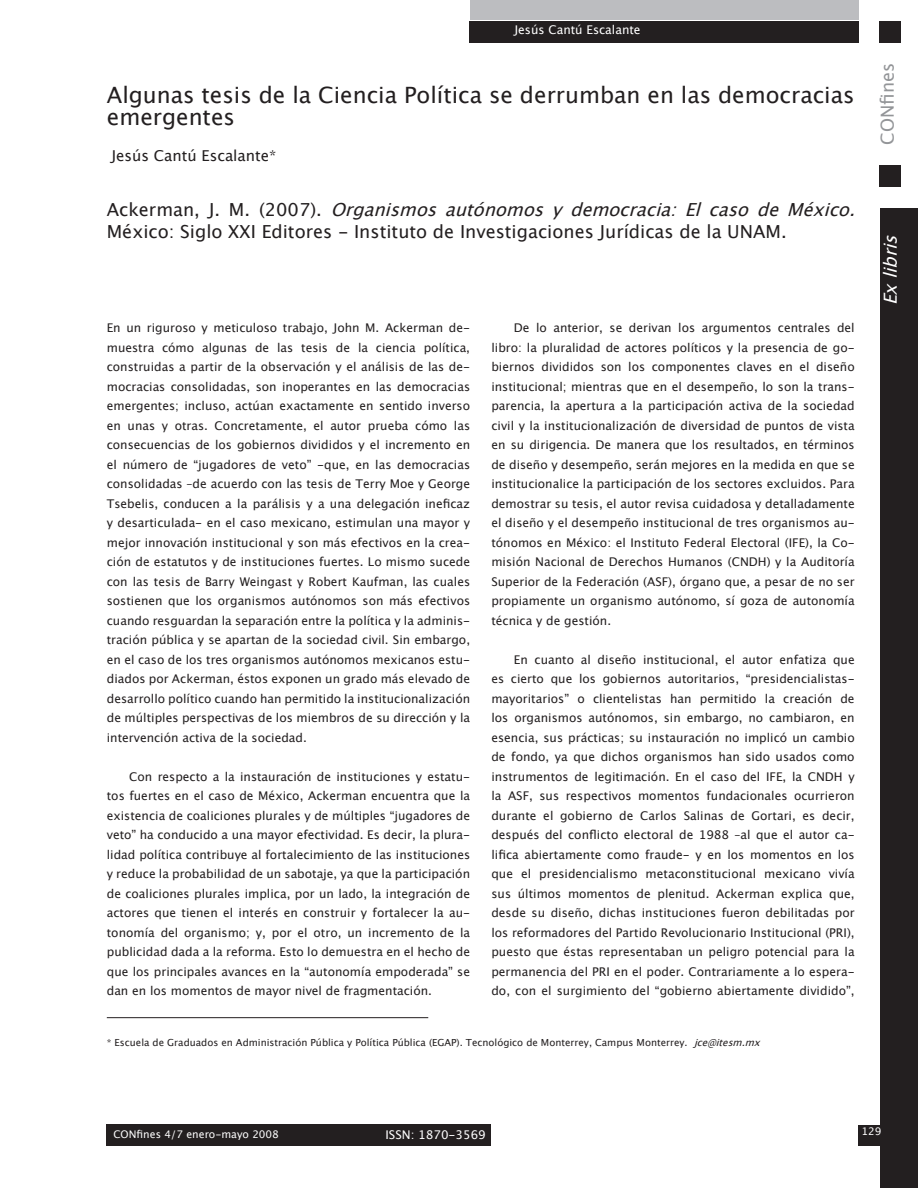
<style>
.page{position:relative;width:918px;height:1188px;background:#fff}
.page>*{position:absolute;margin:0;border:0;box-sizing:border-box;transform-origin:0 0}
.t1{font:22.5px "Lucida Grande";color:#231f20}
.t2{font:18px/22.5px "Lucida Grande";color:#231f20}
.t3{font:18px "Lucida Grande";color:#939598}
.t4{font:italic 18px "Lucida Grande";color:#fff}
.t5{font:15px "Lucida Grande";color:#231f20}
.PARRAFO_NORMAL{font:12px/19.5px "Lucida Grande";color:#231f20;text-align:justify}
.t6{font:12px "Lucida Grande";color:#fff}
.t7{font:10.5px "Lucida Grande";color:#fdfdfd}
.t8{font:9.75px "Lucida Grande";color:#231f20}
.s1{font-style:italic}
</style>
<div class="page">
<div style="left:880px;top:208px;width:38px;height:980px;background:#231f20"></div>
<div style="left:469px;top:21px;width:389px;height:21px;background:#231f20"></div>
<div style="left:470px;top:0;width:388px;height:19px;background:#bcbdc0"></div>
<div style="left:879px;top:21px;width:22px;height:21px;background:#231f20"></div>
<div style="left:879px;top:166px;width:22px;height:21px;background:#231f20"></div>
<div style="left:106px;top:1124px;width:385px;height:21px;background:#231f20"></div>
<div style="left:858px;top:1125px;width:42px;height:20px;background:#231f20"></div>
<hr style="left:107px;top:1017px;width:321px;height:1px;background:#231f20">
<p class="t6" style="left:515px;top:22px;width:128px">Jesús Cantú Escalante</p>
<p class="t1" style="left:107px;top:82px;width:749px">Algunas tesis de la Ciencia Política se derrumban en las democracias</p>
<p class="t1" style="left:107px;top:104px;width:130px">emergentes</p>
<p class="t5" style="left:112px;top:147px;width:166px">Jesús Cantú Escalante*</p>
<p class="t2" style="left:107px;top:199px;width:759px">A c k e r m a n , J . M . ( 2 0 0 7 ) . <span class="s1">Organismosautónomosydemocracia:ElcasodeMéxico.<br></span>México: Siglo XXI Editores - Instituto de Investigaciones Jurídicas de la UNAM.</p>
<p class="PARRAFO_NORMAL" style="left:107px;top:318px;width:365px">En un riguroso y meticuloso trabajo, John M. Ackerman de&shy;muestra cómo algunas de las tesis de la ciencia política, construidas a partir de la observación y el análisis de las de&shy;mocracias consolidadas, son inoperantes en las democracias emergentes; incluso, actúan exactamente en sentido inverso en unas y otras. Concretamente, el autor prueba cómo las consecuencias de los gobiernos divididos y el incremento en el número de “jugadores de veto” -que, en las democracias consolidadas –de acuerdo con las tesis de Terry Moe y George Tsebelis, conducen a la parálisis y a una delegación ineficaz y desarticulada- en el caso mexicano, estimulan una mayor y mejor innovación institucional y son más efectivos en la crea&shy;ción de estatutos y de instituciones fuertes. Lo mismo sucede con las tesis de Barry Weingast y Robert Kaufman, las cuales sostienen que los organismos autónomos son más efectivos cuando resguardan la separación entre la política y la adminis&shy;tración pública y se apartan de la sociedad civil. Sin embargo, en el caso de los tres organismos autónomos mexicanos estu&shy;diados por Ackerman, éstos exponen un grado más elevado de desarrollo político cuando han permitido la institucionalización de múltiples perspectivas de los miembros de su dirección y la intervención activa de la sociedad.</p>
<p class="PARRAFO_NORMAL" style="left:107px;top:767px;width:365px;text-indent:23px">Con respecto a la instauración de instituciones y estatu&shy;tos fuertes en el caso de México, Ackerman encuentra que la existencia de coaliciones plurales y de múltiples “jugadores de veto” ha conducido a una mayor efectividad. Es decir, la plura&shy;lidad política contribuye al fortalecimiento de las instituciones y reduce la probabilidad de un sabotaje, ya que la participación de coaliciones plurales implica, por un lado, la integración de actores que tienen el interés en construir y fortalecer la au&shy;tonomía del organismo; y, por el otro, un incremento de la publicidad dada a la reforma. Esto lo demuestra en el hecho de que los principales avances en la “autonomía empoderada” se dan en los momentos de mayor nivel de fragmentación.</p>
<p class="PARRAFO_NORMAL" style="left:491px;top:318px;width:365px;text-indent:23px">De lo anterior, se derivan los argumentos centrales del libro: la pluralidad de actores políticos y la presencia de go&shy;biernos divididos son los componentes claves en el diseño institucional; mientras que en el desempeño, lo son la trans&shy;parencia, la apertura a la participación activa de la sociedad civil y la institucionalización de diversidad de puntos de vista en su dirigencia. De manera que los resultados, en términos de diseño y desempeño, serán mejores en la medida en que se institucionalice la participación de los sectores excluidos. Para demostrar su tesis, el autor revisa cuidadosa y detalladamente el diseño y el desempeño institucional de tres organismos au&shy;tónomos en México: el Instituto Federal Electoral (IFE), la Co&shy;misión Nacional de Derechos Humanos (CNDH) y la Auditoría Superior de la Federación (ASF), órgano que, a pesar de no ser propiamente un organismo autónomo, sí goza de autonomía técnica y de gestión.</p>
<p class="PARRAFO_NORMAL" style="left:491px;top:650px;width:365px;text-indent:23px">En cuanto al diseño institucional, el autor enfatiza que es cierto que los gobiernos autoritarios, “presidencialistas&shy;mayoritarios” o clientelistas han permitido la creación de los organismos autónomos, sin embargo, no cambiaron, en esencia, sus prácticas; su instauración no implicó un cambio de fondo, ya que dichos organismos han sido usados como instrumentos de legitimación. En el caso del IFE, la CNDH y la ASF, sus respectivos momentos fundacionales ocurrieron durante el gobierno de Carlos Salinas de Gortari, es decir, después del conflicto electoral de 1988 –al que el autor ca&shy;lifica abiertamente como fraude- y en los momentos en los que el presidencialismo metaconstitucional mexicano vivía sus últimos momentos de plenitud. Ackerman explica que, desde su diseño, dichas instituciones fueron debilitadas por los reformadores del Partido Revolucionario Institucional (PRI), puesto que éstas representaban un peligro potencial para la permanencia del PRI en el poder. Contrariamente a lo espera&shy;do, con el surgimiento del “gobierno abiertamente dividido”,</p>
<p class="t8" style="left:107px;top:1037px;width:660px">* Escuela de Graduados en Administración Pública y Política Pública (EGAP). Tecnológico de Monterrey, Campus Monterrey. <span class="s1">jce@itesm.mx</span></p>
<p class="t3" style="left:877px;top:145px;width:83px;rotate:-90deg">CONfines</p>
<p class="t4" style="left:880px;top:305px;width:81px;rotate:-90deg">Exlibris</p>
<p class="t7" style="left:113px;top:1129px;width:167px">CONfines 4/7 enero-mayo 2008</p>
<p class="t7" style="left:862px;top:1126px;width:21px">129</p>
<p class="t6" style="left:385px;top:1127px;width:102px">ISSN: 1870-3569</p>
</div>
